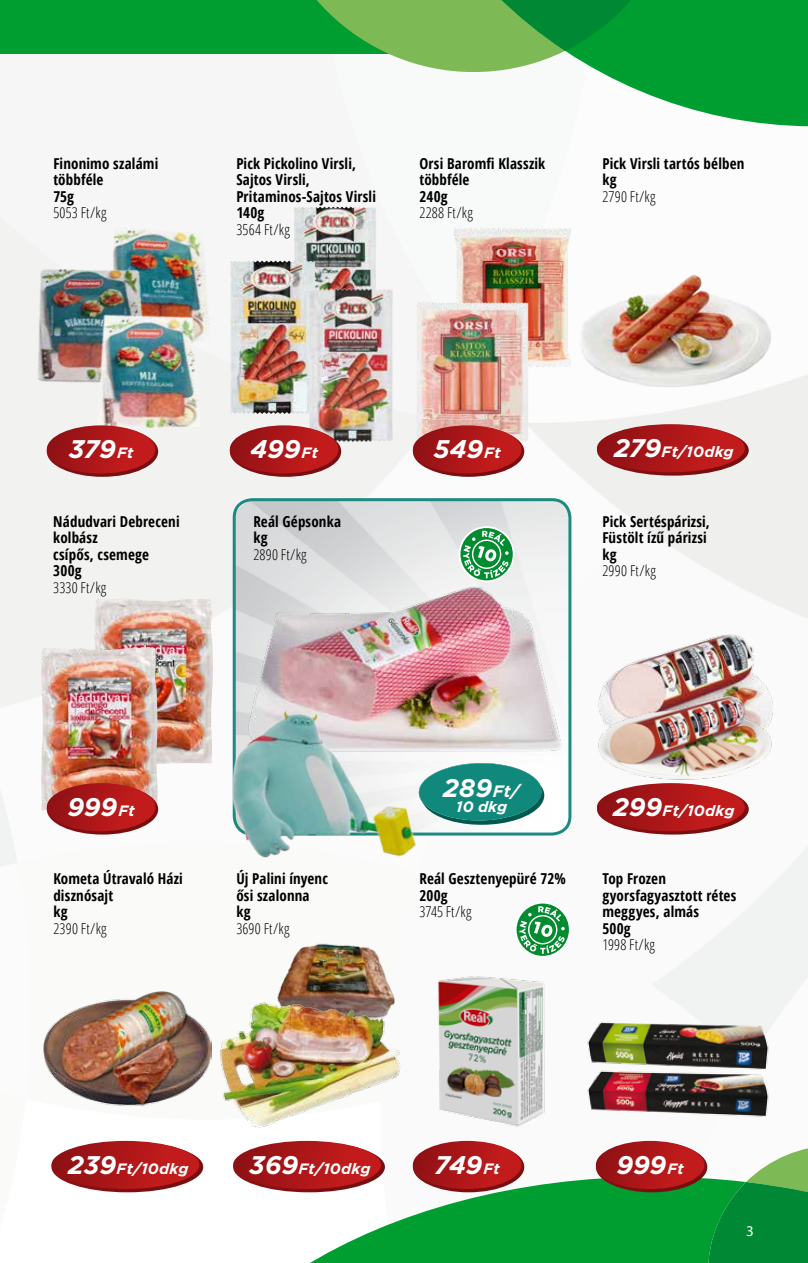
<style>
.page{position:relative;width:808px;height:1263px;background:#fff}
.page>*{position:absolute;margin:0;border:0;box-sizing:border-box;transform-origin:0 0}
.t1{font:italic 700 25.5px "Gotham";letter-spacing:.005em;color:#fff}
.t2{font:700 condensed 15px/16.5px "Open Sans";letter-spacing:.01em;color:#000}
.t3{font:300 condensed 15px "Open Sans";letter-spacing:.015em;color:#000}
.t4{font:italic 700 15px "Gotham";letter-spacing:.015em;color:#fff}
.t5{font:15px "Myriad Pro";color:#fff}
.s1{font-size:15px}
.s2{font-size:25.5px}
.s3{font-size:16.5px}
</style>
<div class="page">
<img style="left:0;top:207px;width:808px;height:986px">
<div style="left:0;top:0;width:473px;height:54px;background:#009d30"></div>
<svg style="left:156px;top:1177px;width:440px;height:86px"></svg>
<svg style="left:631px;top:0;width:177px;height:127px;background:#25ab4e"></svg>
<svg style="left:317px;top:0;width:379px;height:87px"></svg>
<img style="left:259px;top:957px;width:145px;height:40px">
<img style="left:234px;top:500px;width:336px;height:334px">
<img style="left:294px;top:206px;width:82px;height:79px">
<img style="left:263px;top:260px;width:52px;height:154px">
<img style="left:93px;top:598px;width:112px;height:166px">
<img style="left:41px;top:647px;width:117px;height:164px">
<img style="left:50px;top:207px;width:222px;height:173px">
<img style="left:0;top:239px;width:198px;height:177px">
<img style="left:38px;top:284px;width:225px;height:181px">
<img style="left:577px;top:1011px;width:201px;height:68px">
<img style="left:205px;top:531px;width:371px;height:248px">
<img style="left:44px;top:975px;width:168px;height:154px">
<img style="left:454px;top:228px;width:117px;height:140px">
<img style="left:431px;top:302px;width:97px;height:140px">
<img style="left:270px;top:285px;width:161px;height:161px">
<img style="left:568px;top:263px;width:207px;height:138px">
<img style="left:596px;top:621px;width:178px;height:70px">
<img style="left:596px;top:691px;width:178px;height:92px">
<img style="left:425px;top:963px;width:127px;height:172px">
<img style="left:578px;top:1060px;width:200px;height:67px">
<img style="left:152px;top:997px;width:291px;height:136px">
<svg style="left:523px;top:763px;width:21px;height:62px"></svg>
<svg style="left:233px;top:1141px;width:152px;height:51px"></svg>
<svg style="left:51px;top:1141px;width:152px;height:51px"></svg>
<svg style="left:597px;top:424px;width:152px;height:52px;background:#b84647"></svg>
<svg style="left:597px;top:783px;width:152px;height:51px"></svg>
<svg style="left:47px;top:425px;width:111px;height:52px"></svg>
<svg style="left:230px;top:425px;width:111px;height:52px;background:#b44041"></svg>
<svg style="left:413px;top:425px;width:111px;height:52px;background:#b94343"></svg>
<svg style="left:47px;top:783px;width:111px;height:51px;background:#b63b3a"></svg>
<svg style="left:413px;top:1141px;width:111px;height:51px"></svg>
<svg style="left:596px;top:1141px;width:212px;height:122px;background:#468e4a"></svg>
<img style="left:183px;top:614px;width:340px;height:343px">
<svg style="left:515px;top:902px;width:56px;height:56px"></svg>
<svg style="left:458px;top:526px;width:57px;height:56px"></svg>
<p class="t2" style="left:53px;top:155px;width:106px">Finonimo szalámi többféle<br>75g</p>
<p class="t3" style="left:53px;top:203px;width:55px">5053 Ft/kg</p>
<p class="t2" style="left:236px;top:155px;width:141px">Pick Pickolino Virsli,<br>Sajtos Virsli,<br>Pritaminos-Sajtos Virsli<br>140g</p>
<p class="t3" style="left:236px;top:219px;width:55px">3564 Ft/kg</p>
<p class="t2" style="left:419px;top:155px;width:127px">Orsi Baromfi Klasszik többféle<br>240g</p>
<p class="t3" style="left:419px;top:203px;width:55px">2288 Ft/kg</p>
<p class="t2" style="left:602px;top:155px;width:144px">Pick Virsli tartós bélben kg</p>
<p class="t3" style="left:602px;top:186px;width:55px">2790 Ft/kg</p>
<h1 class="t1" style="left:69px;top:432px;width:66px">379 <span class="s1">Ft</span></h1>
<p class="t2" style="left:53px;top:512px;width:128px">Nádudvari Debreceni kolbász<br>csípős, csemege<br>300g</p>
<p class="t3" style="left:53px;top:577px;width:55px">3330 Ft/kg</p>
<h1 class="t1" style="left:251px;top:432px;width:69px">499 <span class="s1">Ft</span></h1>
<p class="t2" style="left:253px;top:512px;width:89px">Reál Gépsonka kg</p>
<p class="t3" style="left:253px;top:544px;width:55px">2890 Ft/kg</p>
<h1 class="t1" style="left:68px;top:790px;width:69px">999 <span class="s1">Ft</span></h1>
<p class="t2" style="left:53px;top:870px;width:131px">Kometa Útravaló Házi disznósajt<br>kg</p>
<p class="t3" style="left:53px;top:918px;width:55px">2390 Ft/kg</p>
<p class="t2" style="left:236px;top:870px;width:93px">Új Palini ínyenc ősi szalonna<br>kg</p>
<p class="t3" style="left:236px;top:918px;width:55px">3690 Ft/kg</p>
<h1 class="t1" style="left:434px;top:432px;width:68px">549 <span class="s1">Ft</span></h1>
<p class="t4" style="left:614px;top:442px;width:121px"><span class="s2">279</span>Ft/10dkg</p>
<p class="t2" style="left:602px;top:512px;width:109px">Pick Sertéspárizsi,<br>Füstölt ízű párizsi kg</p>
<p class="t3" style="left:602px;top:560px;width:55px">2990 Ft/kg</p>
<h1 class="t1" style="left:443px;top:771px;width:78px">289<span class="s3">Ft/</span></h1>
<p class="t4" style="left:456px;top:796px;width:53px">10 dkg</p>
<p class="t2" style="left:419px;top:870px;width:148px">Reál Gesztenyepüré 72%<br>200g</p>
<p class="t3" style="left:419px;top:902px;width:54px">3745 Ft/kg</p>
<p class="t4" style="left:613px;top:800px;width:123px"><span class="s2">299</span>Ft/10dkg</p>
<p class="t2" style="left:602px;top:870px;width:135px">Top Frozen gyorsfagyasztott rétes meggyes, almás<br>500g</p>
<p class="t3" style="left:602px;top:935px;width:54px">1998 Ft/kg</p>
<p class="t4" style="left:68px;top:1158px;width:122px"><span class="s2">239</span>Ft/10dkg</p>
<p class="t4" style="left:250px;top:1158px;width:122px"><span class="s2">369</span>Ft/10dkg</p>
<h1 class="t1" style="left:435px;top:1147px;width:67px">749 <span class="s1">Ft</span></h1>
<h1 class="t1" style="left:617px;top:1147px;width:69px">999 <span class="s1">Ft</span></h1>
<p class="t5" style="left:746px;top:1222px;width:9px">3</p>
</div>
